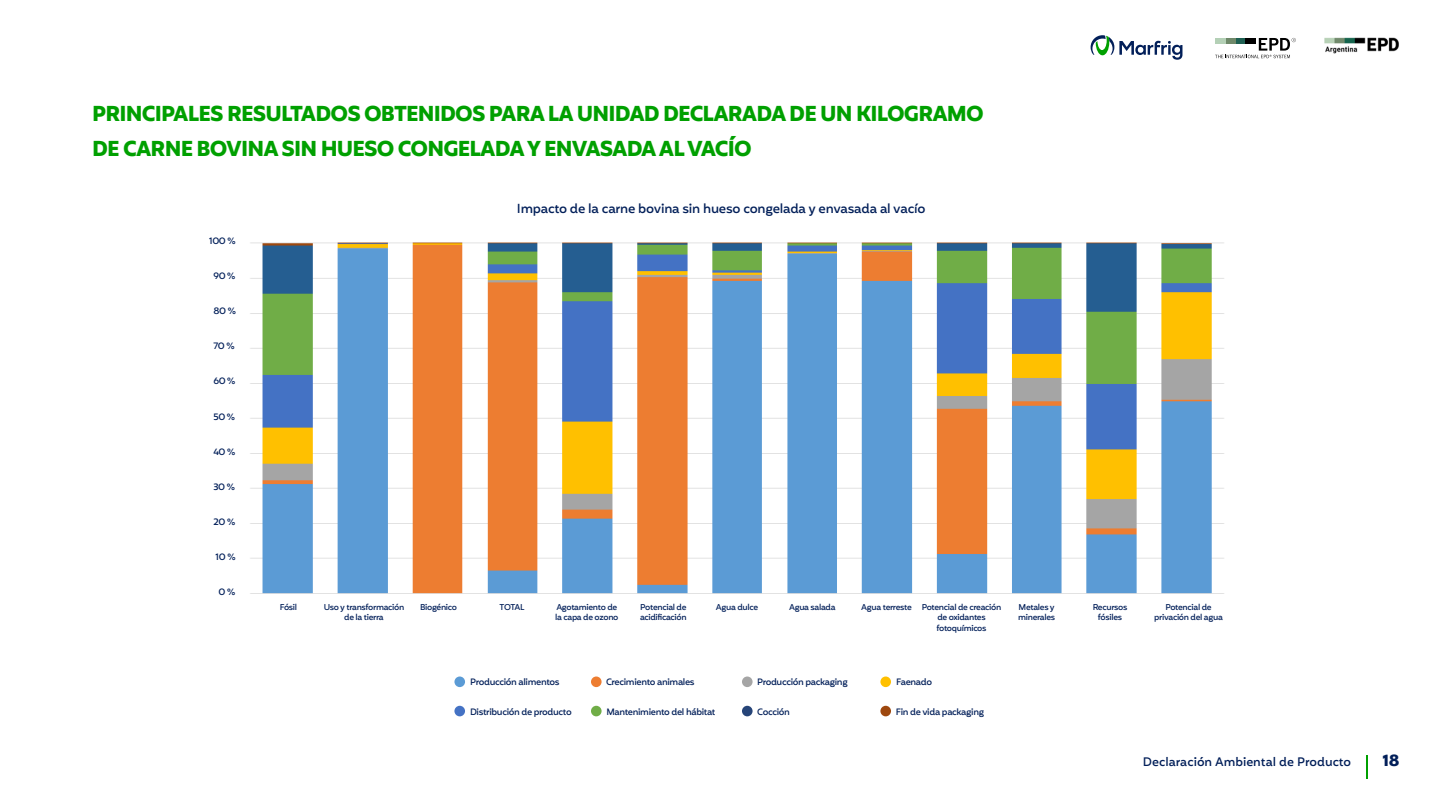
<style>
.page{position:relative;width:1440px;height:810px;background:#fff}
.page>*{position:absolute;margin:0;border:0;box-sizing:border-box;transform-origin:0 0}
.t1{font:700 21px/34.6px "Mohr";letter-spacing:-.04em;color:#00a000}
.t2{font:700 15.75px "Mohr";color:#021f59}
.t3{font:500 12.75px "Mohr";letter-spacing:-.02em;color:#021f59}
.t4{font:500 12px "Mohr";color:#021f59}
.t5{font:500 9px "Mohr";letter-spacing:-.04em;color:#021f59}
.t6{font:500 8.25px/10.6px "Mohr";letter-spacing:-.04em;color:#021f59;text-align:center}
</style>
<div class="page">
<svg style="left:1091px;top:35px;width:91px;height:25px"></svg>
<svg style="left:1215px;top:38px;width:81px;height:20px"></svg>
<img style="left:1324px;top:37px;width:75px;height:17px">
<svg style="left:1367px;top:755px;width:1px;height:24px"></svg>
<div style="left:454px;top:706px;width:11px;height:10px;background:#4472c4;border-radius:50%"></div>
<div style="left:591px;top:677px;width:11px;height:10px;background:#ed7d31;border-radius:50%"></div>
<div style="left:742px;top:677px;width:11px;height:10px;background:#a5a5a5;border-radius:50%"></div>
<div style="left:880px;top:677px;width:11px;height:10px;background:#ffc000;border-radius:50%"></div>
<div style="left:454px;top:677px;width:11px;height:10px;background:#5b9bd5;border-radius:50%"></div>
<div style="left:591px;top:706px;width:11px;height:10px;background:#70ad47;border-radius:50%"></div>
<div style="left:742px;top:706px;width:11px;height:10px;background:#264478;border-radius:50%"></div>
<div style="left:880px;top:706px;width:11px;height:10px;background:#9e480e;border-radius:50%"></div>
<img style="left:250px;top:242px;width:974px;height:352px">
<h1 class="t1" style="left:92px;top:97px;width:893px">PRINCIPALES RESULTADOS OBTENIDOS PARA LA UNIDAD DECLARADA DE UN KILOGRAMO<br>DE CARNE BOVINA SIN HUESO CONGELADA Y ENVASADA AL VACÍO</h1>
<p class="t5" style="left:209px;top:236px;width:28px">100 %</p>
<p class="t5" style="left:213px;top:271px;width:24px">90 %</p>
<p class="t5" style="left:213px;top:306px;width:24px">80 %</p>
<p class="t5" style="left:213px;top:341px;width:23px">70 %</p>
<p class="t5" style="left:213px;top:376px;width:24px">60 %</p>
<p class="t5" style="left:213px;top:411px;width:23px">50 %</p>
<p class="t5" style="left:213px;top:446px;width:23px">40 %</p>
<p class="t5" style="left:213px;top:481px;width:23px">30 %</p>
<p class="t5" style="left:213px;top:516px;width:23px">20 %</p>
<p class="t5" style="left:216px;top:551px;width:21px">10 %</p>
<p class="t5" style="left:219px;top:586px;width:18px">0 %</p>
<h3 class="t3" style="left:517px;top:202px;width:410px">Impacto de la carne bovina sin hueso congelada y envasada al vacío</h3>
<p class="t6" style="left:280px;top:602px;width:19px">Fósil</p>
<p class="t6" style="left:324px;top:602px;width:82px">Uso y transformación de la tierra</p>
<p class="t6" style="left:716px;top:602px;width:44px">Agua dulce</p>
<p class="t6" style="left:789px;top:602px;width:48px">Agua salada</p>
<p class="t6" style="left:861px;top:602px;width:52px">Agua terreste</p>
<p class="t6" style="left:420px;top:602px;width:39px">Biogénico</p>
<p class="t6" style="left:500px;top:602px;width:26px">TOTAL</p>
<p class="t6" style="left:640px;top:602px;width:48px;text-align:left">Potencial de acidificación</p>
<p class="t6" style="left:922px;top:602px;width:81px">Potencial de creación de oxidantes fotoquímicos</p>
<p class="t6" style="left:1018px;top:602px;width:39px;text-align:left">Metales y minerales</p>
<p class="t6" style="left:1154px;top:602px;width:70px">Potencial de privación del agua</p>
<p class="t6" style="left:555px;top:602px;width:65px;text-align:left">Agotamiento de la capa de ozono</p>
<p class="t6" style="left:1093px;top:602px;width:36px">Recursos fósiles</p>
<p class="t5" style="left:470px;top:677px;width:91px">Producción alimentos</p>
<p class="t5" style="left:606px;top:677px;width:90px">Crecimiento animales</p>
<p class="t5" style="left:757px;top:677px;width:92px">Producción packaging</p>
<p class="t5" style="left:896px;top:677px;width:37px">Faenado</p>
<p class="t5" style="left:470px;top:706px;width:103px">Distribución de producto</p>
<p class="t5" style="left:606px;top:706px;width:111px">Mantenimiento del hábitat</p>
<p class="t5" style="left:757px;top:706px;width:34px">Cocción</p>
<p class="t5" style="left:896px;top:706px;width:90px">Fin de vida packaging</p>
<h3 class="t4" style="left:1143px;top:755px;width:210px">Declaración Ambiental de Producto</h3>
<h2 class="t2" style="left:1382px;top:752px;width:19px">18</h2>
</div>
